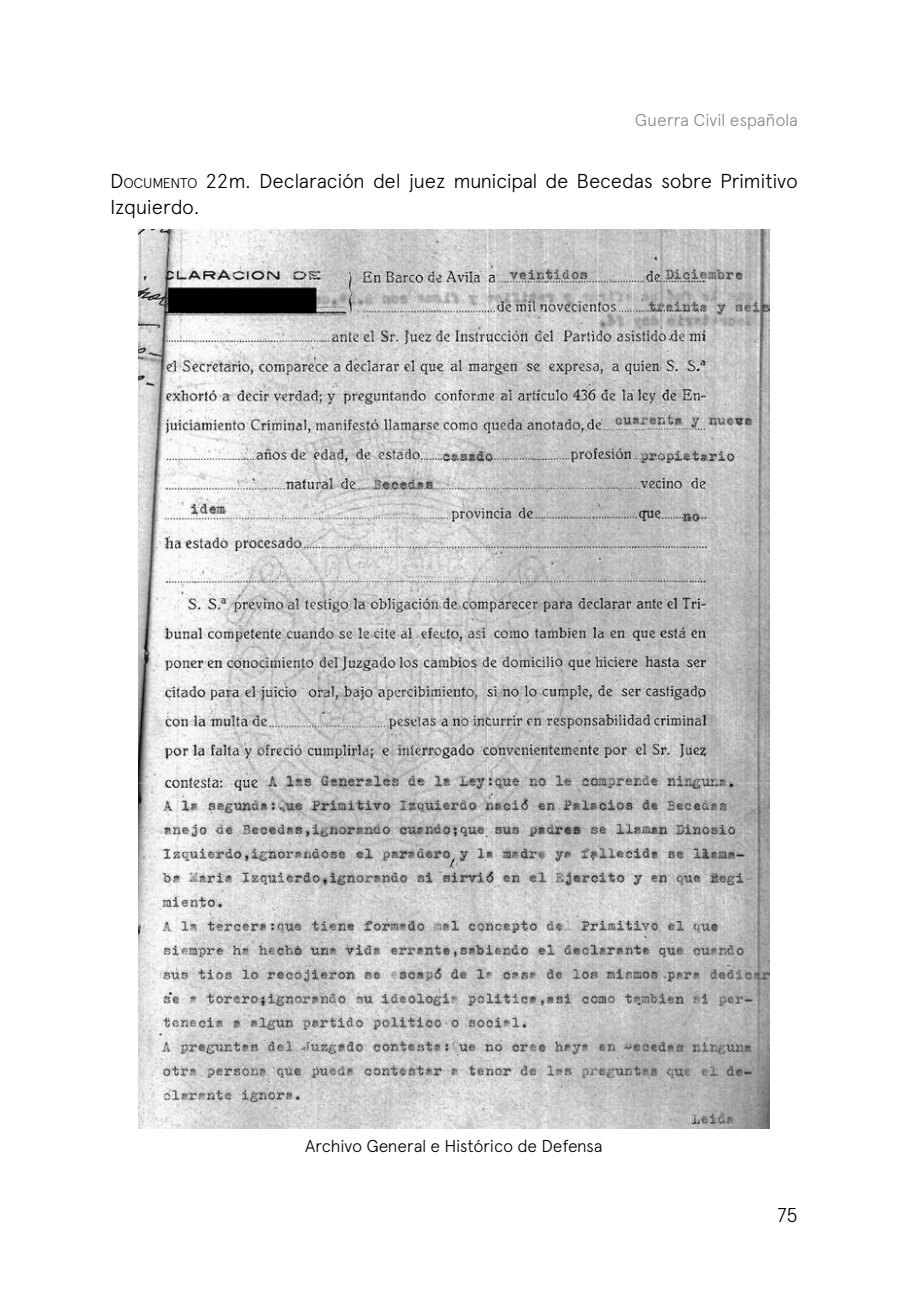
<style>
.page{position:relative;width:908px;height:1304px;background:#fff}
.page>*{position:absolute;margin:0;border:0;box-sizing:border-box;transform-origin:0 0}
.t1{font:300 20.2px/25.8px "Apercu Pro";letter-spacing:-.02em;color:#000}
.t2{font:300 20px "Apercu Pro";color:#000}
.t3{font:300 17.2px "Apercu Pro";letter-spacing:-.02em;color:#000}
.t4{font:300 17.2px "Apercu Pro";letter-spacing:-.02em;color:#878787}
.s1{font-style:inherit}
.s2{font-size:14px}
</style>
<div class="page">
<img style="left:139px;top:229px;width:629px;height:899px">
<p class="t4" style="left:634px;top:107px;width:164px">Guerra Civil española</p>
<p class="t1" style="left:110px;top:166px;width:689px"><span class="s1">D</span><span class="s2">OCUM ENTO</span> <span class="s1">22</span>m. Declaración del juez municipal de Becedas sobre Primitivo<br>Izquierdo.</p>
<p class="t3" style="left:305px;top:1133px;width:299px">Archivo General e Histórico de Defensa</p>
<p class="t2" style="left:776px;top:1200px;width:22px">75</p>
</div>
